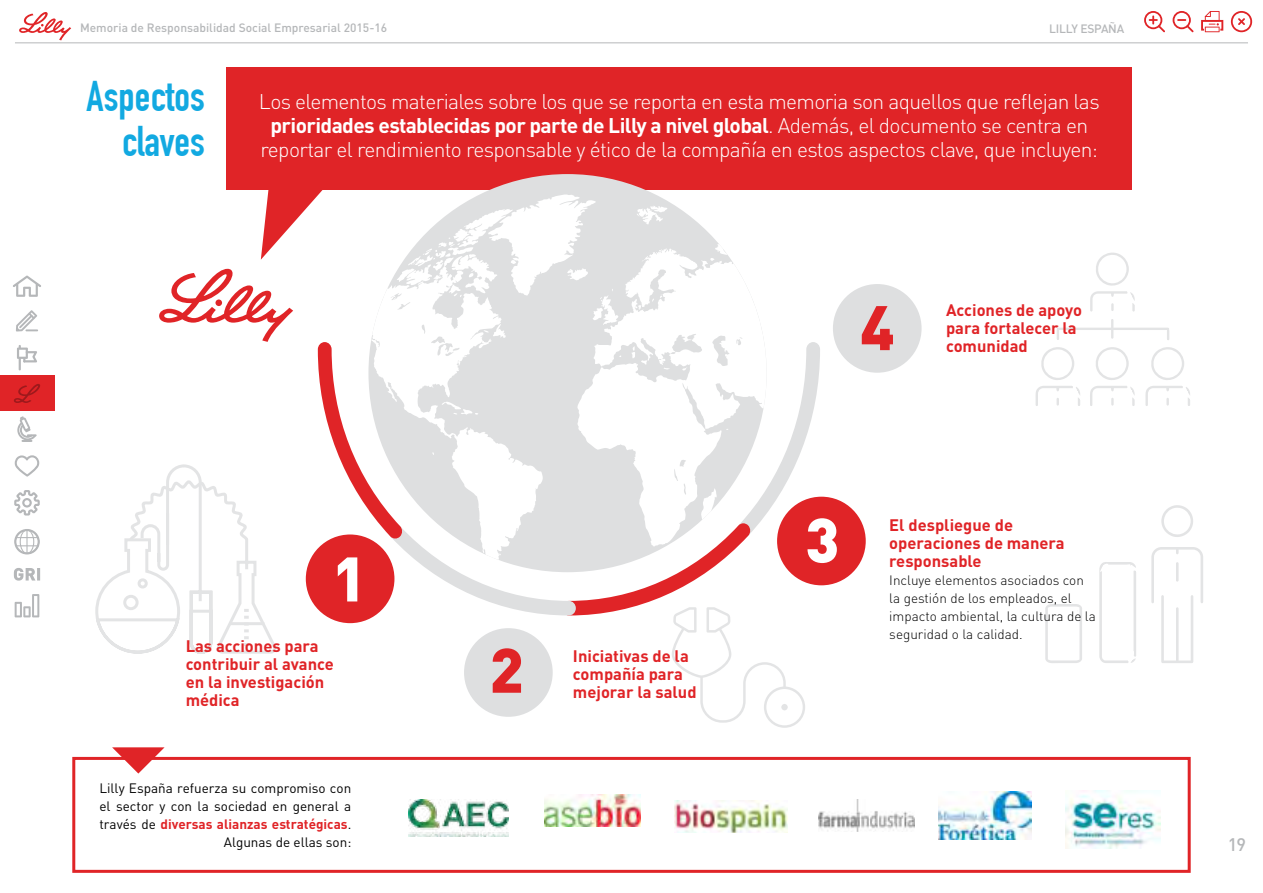
<style>
.page{position:relative;width:1263px;height:893px;background:#fff}
.page>*{position:absolute;margin:0;border:0;box-sizing:border-box;transform-origin:0 0}
.t1{font:900 61.8px "DIN";color:#fff}
.t2{font:900 61.8px "DIN";color:#e02427}
.t3{font:700 42px/44.8px "DIN Condensed";color:#12a9e1;text-align:right}
.t4{font:300 21px/24px "DIN";letter-spacing:-.03em;color:#fff;text-align:center}
.t5{font:500 18px "DIN";color:#b5b7b9}
.t6{font:700 16.5px/18px "DIN";color:#e02427}
.t7{font:13.5px/18px "DIN";color:#000;text-align:right}
.t8{font:300 13.5px/18px "DIN";color:#000}
.t9{font:500 12px "DIN";color:#b5b7b9}
.t10{font:500 12px "DIN";letter-spacing:-.02em;color:#b5b7b9}
.s1{font-weight:700}
.s2{font-weight:700;color:#e02427}
</style>
<div class="page">
<hr style="left:15px;top:42px;width:1233px;height:1px;background:#b5b7b9">
<svg style="left:19px;top:12px;width:52px;height:28px"></svg>
<svg style="left:1144px;top:11px;width:21px;height:21px"></svg>
<svg style="left:1172px;top:11px;width:21px;height:21px"></svg>
<svg style="left:1201px;top:11px;width:22px;height:21px"></svg>
<svg style="left:1231px;top:11px;width:22px;height:21px"></svg>
<svg style="left:14px;top:568px;width:26px;height:13px"></svg>
<svg style="left:13px;top:275px;width:28px;height:22px"></svg>
<svg style="left:16px;top:310px;width:22px;height:21px"></svg>
<svg style="left:17px;top:345px;width:20px;height:25px"></svg>
<svg style="left:17px;top:416px;width:20px;height:26px"></svg>
<svg style="left:14px;top:529px;width:26px;height:25px"></svg>
<svg style="left:15px;top:455px;width:24px;height:22px"></svg>
<svg style="left:14px;top:490px;width:26px;height:25px"></svg>
<svg style="left:15px;top:594px;width:24px;height:23px"></svg>
<svg style="left:1045px;top:505px;width:158px;height:158px"></svg>
<svg style="left:1035px;top:252px;width:155px;height:154px"></svg>
<svg style="left:261px;top:190px;width:62px;height:70px"></svg>
<div style="left:226px;top:68px;width:906px;height:122px;background:#e02427"></div>
<div style="left:0;top:376px;width:54px;height:35px;background:#e02427"></div>
<svg style="left:371px;top:194px;width:391px;height:148px"></svg>
<svg style="left:318px;top:342px;width:502px;height:386px"></svg>
<svg style="left:159px;top:269px;width:134px;height:73px"></svg>
<div style="left:306px;top:534px;width:88px;height:89px;background:#e02427;border-radius:50%"></div>
<div style="left:464px;top:628px;width:89px;height:89px;background:#dedfe0;border-radius:50%"></div>
<div style="left:777px;top:497px;width:89px;height:88px;background:#e02427;border-radius:50%"></div>
<div style="left:833px;top:284px;width:88px;height:89px;background:#dedfe0;border-radius:50%"></div>
<svg style="left:95px;top:464px;width:181px;height:190px"></svg>
<div style="left:72px;top:757px;width:1119px;height:116px;border:3px solid #e02427"></div>
<img style="left:409px;top:799px;width:100px;height:37px">
<img style="left:544px;top:794px;width:96px;height:32px">
<img style="left:674px;top:801px;width:113px;height:32px">
<img style="left:938px;top:792px;width:93px;height:47px">
<svg style="left:112px;top:747px;width:53px;height:27px"></svg>
<img style="left:1065px;top:790px;width:95px;height:58px">
<img style="left:818px;top:800px;width:96px;height:32px">
<p class="t9" style="left:80px;top:20px;width:309px">Memoria de Responsabilidad Social Empresarial 2015-16</p>
<p class="t10" style="left:1049px;top:21px;width:76px">LILLY ESPAÑA</p>
<h2 class="t3" style="left:87px;top:75px;width:120px">Aspectos claves</h2>
<p class="t4" style="left:259px;top:89px;width:842px">Los elementos materiales sobre los que se reporta en esta memoria son aquellos que reflejan las <span class="s1">prioridades establecidas por parte de Lilly a nivel global</span>. Además, el documento se centra en reportar el rendimiento responsable y ético de la compañía en estos aspectos clave, que incluyen:</p>
<h1 class="t2" style="left:860px;top:286px;width:36px">4</h1>
<p class="t6" style="left:946px;top:300px;width:138px">Acciones de apoyo para fortalecer la comunidad</p>
<h1 class="t1" style="left:332px;top:538px;width:36px">1</h1>
<p class="t6" style="left:186px;top:637px;width:150px">Las acciones para contribuir al avance en la investigación médica</p>
<p class="t7" style="left:99px;top:779px;width:253px">Lilly España refuerza su compromiso con el sector y con la sociedad en general a través de <span class="s2">diversas alianzas estratégicas</span>.<br>Algunas de ellas son:</p>
<h1 class="t2" style="left:489px;top:629px;width:36px">2</h1>
<p class="t6" style="left:573px;top:646px;width:125px">I niciativas de la compañía para mejorar la salud</p>
<h1 class="t1" style="left:805px;top:499px;width:36px">3</h1>
<p class="t6" style="left:889px;top:515px;width:177px">El despliegue de operaciones de manera responsable</p>
<p class="t8" style="left:889px;top:571px;width:208px">Incluye elementos asociados con la gestión de los empleados, el impacto ambiental, la cultura de la seguridad o la calidad.</p>
<p class="t5" style="left:1228px;top:833px;width:20px">19</p>
</div>
